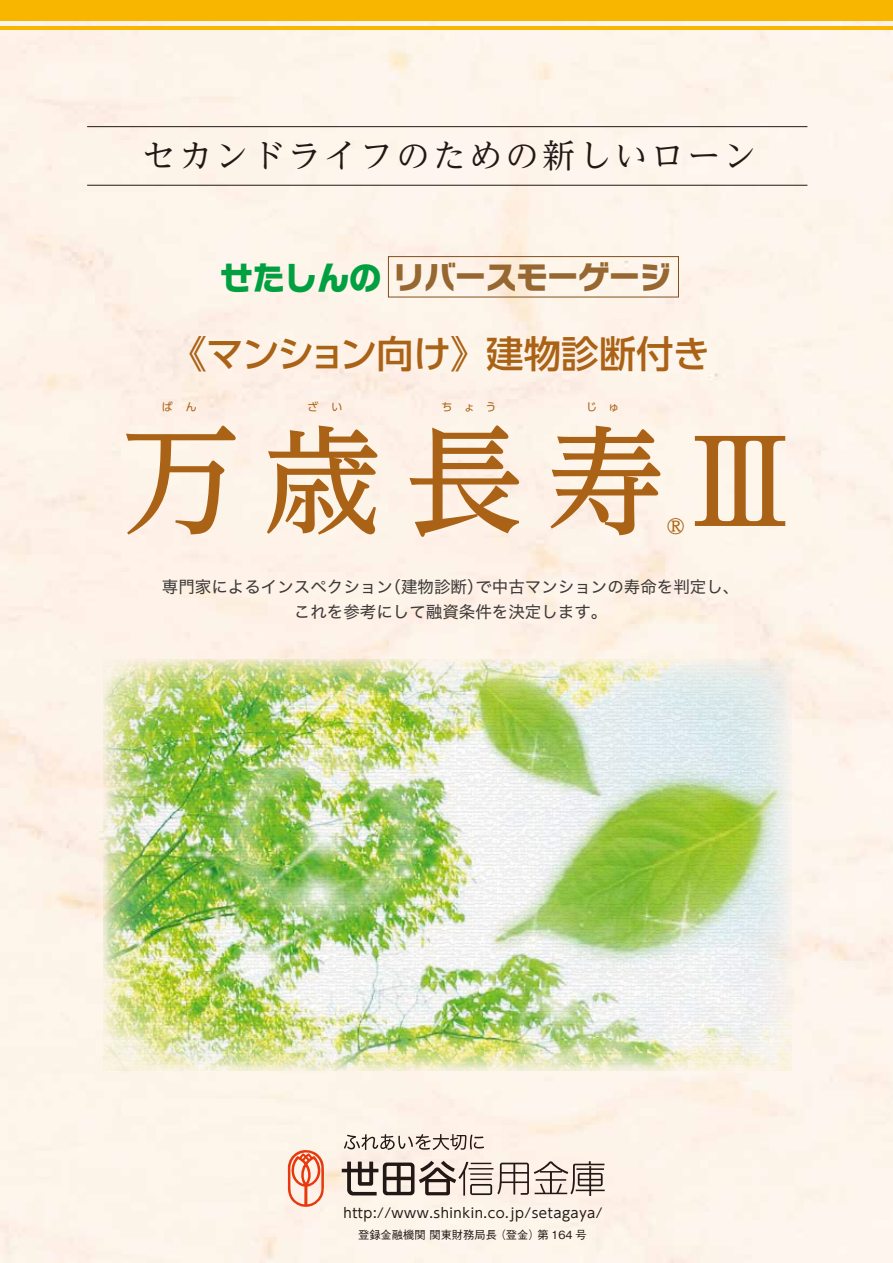
<style>
.page{position:relative;width:893px;height:1263px;background:#fff}
.page>*{position:absolute;margin:0;border:0;box-sizing:border-box;transform-origin:0 0}
.t1{font:500 118.2px "UD Reimin Pro";letter-spacing:.2em;color:#aa6316}
.t2{font:500 37.5px "UD Shin Go Pro";letter-spacing:-.02em;color:#aa6316}
.t3{font:33px "UD Reimin Pro";letter-spacing:.1em;color:#221815}
.t4{font:800 30.75px "Typelabo N Std";color:#966731}
.t5{font:500 20.4px "UD Reimin Pro";color:#aa6316}
.t6{font:16.5px/25.5px "Hira Kaku Pro N W4";color:#3e3a39;text-align:center}
.t7{font:13.35px "UD Shin Go Pro";letter-spacing:.04em;color:#221815}
.t8{font:500 11.25px "Gothic BBB Pr 5";color:#221815}
.s1{font-size:32.1px;color:#00a041}
</style>
<div class="page">
<img style="left:104px;top:659px;width:688px;height:411px">
<svg style="left:288px;top:1149px;width:37px;height:59px"></svg>
<svg style="left:342px;top:1161px;width:263px;height:35px"></svg>
<svg style="left:344px;top:1134px;width:140px;height:16px"></svg>
<div style="left:388px;top:256px;width:291px;height:41px;border:1px solid #804f1b"></div>
<hr style="left:87px;top:126px;width:720px;height:1px;background:#221815">
<hr style="left:87px;top:185px;width:720px;height:1px;background:#221815">
<div style="left:0;top:0;width:893px;height:21px;background:#f8b600"></div>
<hr style="left:0;top:26px;width:893px;height:4px;background:#f8b600">
<h3 class="t3" style="left:143px;top:128px;width:615px">セカンドライフのための新しいローン</h3>
<h3 class="t4" style="left:221px;top:255px;width:452px"><span class="s1">せたしんの</span>リバースモーゲージ</h3>
<h2 class="t2" style="left:169px;top:323px;width:543px">《マンション向け》建物診断付き</h2>
<h1 class="t1" style="left:122px;top:384px;width:679px">万歳長寿Ⅲ</h1>
<p class="t5" style="left:667px;top:510px;width:20px">®</p>
<p class="t6" style="left:162px;top:573px;width:579px">専門家によるインスペクション（建物診断）で中古マンションの寿命を判定し、これを参考にして融資条件を決定します。</p>
<p class="t7" style="left:343px;top:1202px;width:261px">http://www.shinkin.co.jp/setagaya/</p>
<p class="t8" style="left:358px;top:1226px;width:230px">登録金融機関 関東財務局長（登金）第 164 号</p>
</div>
